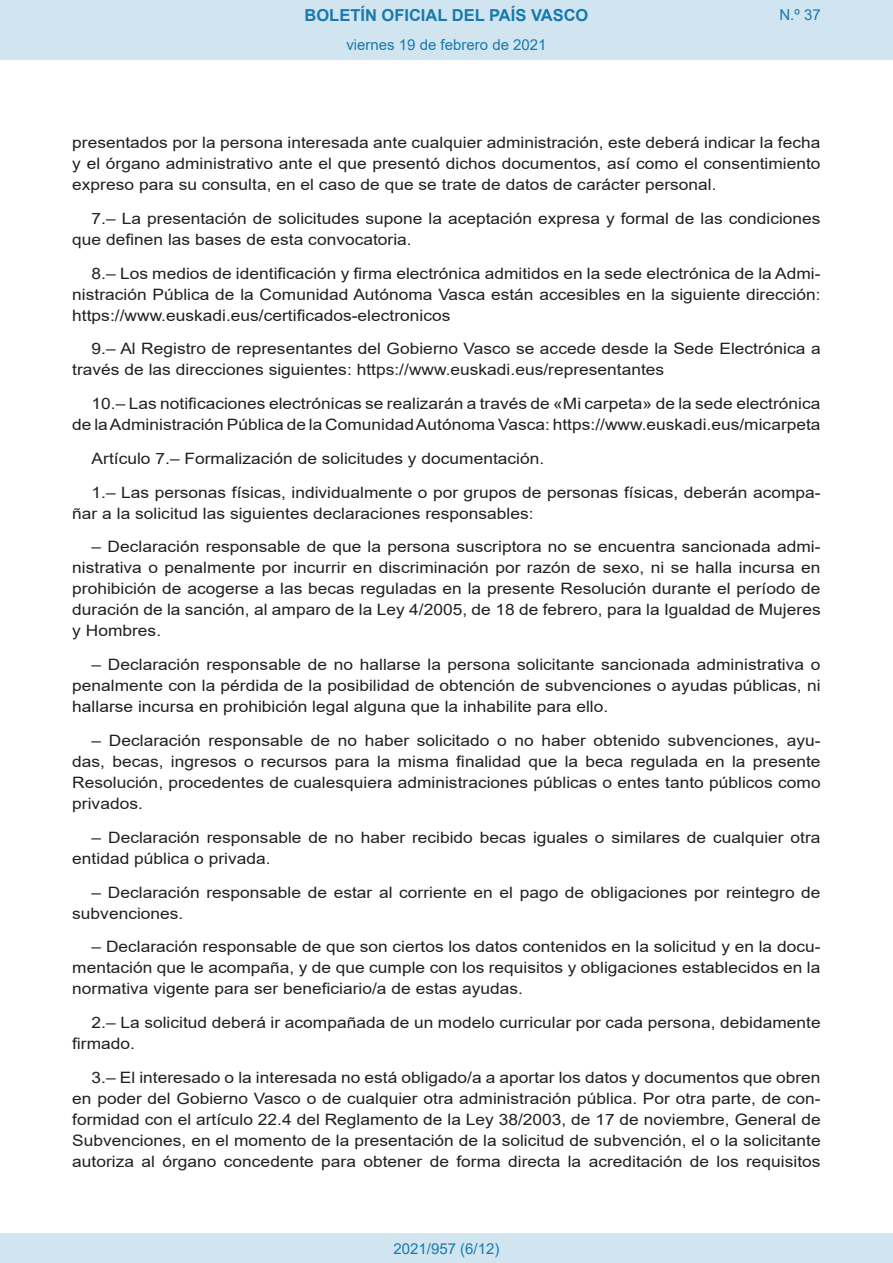
<style>
.page{position:relative;width:893px;height:1263px;background:#fff}
.page>*{position:absolute;margin:0;border:0;box-sizing:border-box;transform-origin:0 0}
.t1{font:700 16.5px "Arial";color:#1879ad}
.BOPVDetalle{font:15.6px/21px "Arial";color:#231f20;text-align:justify;scale:1.11 1}
.Paginacion_Centro{font:15px "Arial";color:#1879ad}
</style>
<div class="page">
<div style="left:0;top:0;width:893px;height:60px;background:#d0e5f0"></div>
<div style="left:0;top:1233px;width:893px;height:30px;background:#d0e5f0"></div>
<p class="t1" style="left:305px;top:3px;width:285px">BOLETÍN OFICIAL DEL PAÍS VASCO</p>
<p class="Paginacion_Centro" style="left:346px;top:35px;width:202px">viernes 19 de febrero de 2021</p>
<p class="Paginacion_Centro" style="left:779px;top:5px;width:43px">N.º 37</p>
<p class="BOPVDetalle" style="left:72px;top:132px;width:676px">presentados por la persona interesada ante cualquier administración, este deberá indicar la fecha y el órgano administrativo ante el que presentó dichos documentos, así como el consentimiento expreso para su consulta, en el caso de que se trate de datos de carácter personal.</p>
<p class="BOPVDetalle" style="left:72px;top:208px;width:676px;text-indent:19px">7.– La presentación de solicitudes supone la aceptación expresa y formal de las condiciones que definen las bases de esta convocatoria.</p>
<p class="BOPVDetalle" style="left:72px;top:263px;width:676px;text-indent:19px">8.– Los medios de identificación y firma electrónica admitidos en la sede electrónica de la Admi&shy;nistración Pública de la Comunidad Autónoma Vasca están accesibles en la siguiente dirección: https://www.euskadi.eus/certificados-electronicos</p>
<p class="BOPVDetalle" style="left:72px;top:338px;width:676px;text-indent:19px">9.– Al Registro de representantes del Gobierno Vasco se accede desde la Sede Electrónica a través de las direcciones siguientes: https://www.euskadi.eus/representantes</p>
<p class="BOPVDetalle" style="left:72px;top:393px;width:676px;text-align:right">10.– Las notificaciones electrónicas se realizarán a través de «Mi carpeta» de la sede electrónica de la Administración Pública de la Comunidad Autónoma Vasca: https://www.euskadi.eus/micarpeta</p>
<p class="BOPVDetalle" style="left:92px;top:448px;width:409px">Artículo 7.– Formalización de solicitudes y documentación.</p>
<p class="BOPVDetalle" style="left:72px;top:482px;width:676px;text-indent:19px">1.– Las personas físicas, individualmente o por grupos de personas físicas, deberán acompa&shy;ñar a la solicitud las siguientes declaraciones responsables:</p>
<p class="BOPVDetalle" style="left:72px;top:536px;width:676px;text-indent:19px">– Declaración responsable de que la persona suscriptora no se encuentra sancionada admi&shy;nistrativa o penalmente por incurrir en discriminación por razón de sexo, ni se halla incursa en prohibición de acogerse a las becas reguladas en la presente Resolución durante el período de duración de la sanción, al amparo de la Ley 4/2005, de 18 de febrero, para la Igualdad de Mujeres y Hombres.</p>
<p class="BOPVDetalle" style="left:72px;top:654px;width:676px;text-indent:19px">– Declaración responsable de no hallarse la persona solicitante sancionada administrativa o penalmente con la pérdida de la posibilidad de obtención de subvenciones o ayudas públicas, ni hallarse incursa en prohibición legal alguna que la inhabilite para ello.</p>
<p class="BOPVDetalle" style="left:72px;top:730px;width:676px;text-indent:19px">– Declaración responsable de no haber solicitado o no haber obtenido subvenciones, ayu&shy;das, becas, ingresos o recursos para la misma finalidad que la beca regulada en la presente Resolución, procedentes de cualesquiera administraciones públicas o entes tanto públicos como privados.</p>
<p class="BOPVDetalle" style="left:72px;top:827px;width:676px;text-indent:19px">– Declaración responsable de no haber recibido becas iguales o similares de cualquier otra entidad pública o privada.</p>
<p class="BOPVDetalle" style="left:72px;top:881px;width:676px;text-indent:19px">– Declaración responsable de estar al corriente en el pago de obligaciones por reintegro de subvenciones.</p>
<p class="BOPVDetalle" style="left:72px;top:936px;width:676px;text-indent:19px">– Declaración responsable de que son ciertos los datos contenidos en la solicitud y en la docu&shy;mentación que le acompaña, y de que cumple con los requisitos y obligaciones establecidos en la normativa vigente para ser beneficiario/a de estas ayudas.</p>
<p class="BOPVDetalle" style="left:72px;top:1012px;width:676px;text-indent:19px">2.– La solicitud deberá ir acompañada de un modelo curricular por cada persona, debidamente firmado.</p>
<p class="BOPVDetalle" style="left:72px;top:1067px;width:676px;text-indent:19px">3.– El interesado o la interesada no está obligado/a a aportar los datos y documentos que obren en poder del Gobierno Vasco o de cualquier otra administración pública. Por otra parte, de con&shy;formidad con el artículo 22.4 del Reglamento de la Ley 38/2003, de 17 de noviembre, General de Subvenciones, en el momento de la presentación de la solicitud de subvención, el o la solicitante autoriza al órgano concedente para obtener de forma directa la acreditación de los requisitos</p>
<p class="Paginacion_Centro" style="left:393px;top:1238px;width:107px">2021/957 (6/12)</p>
</div>
